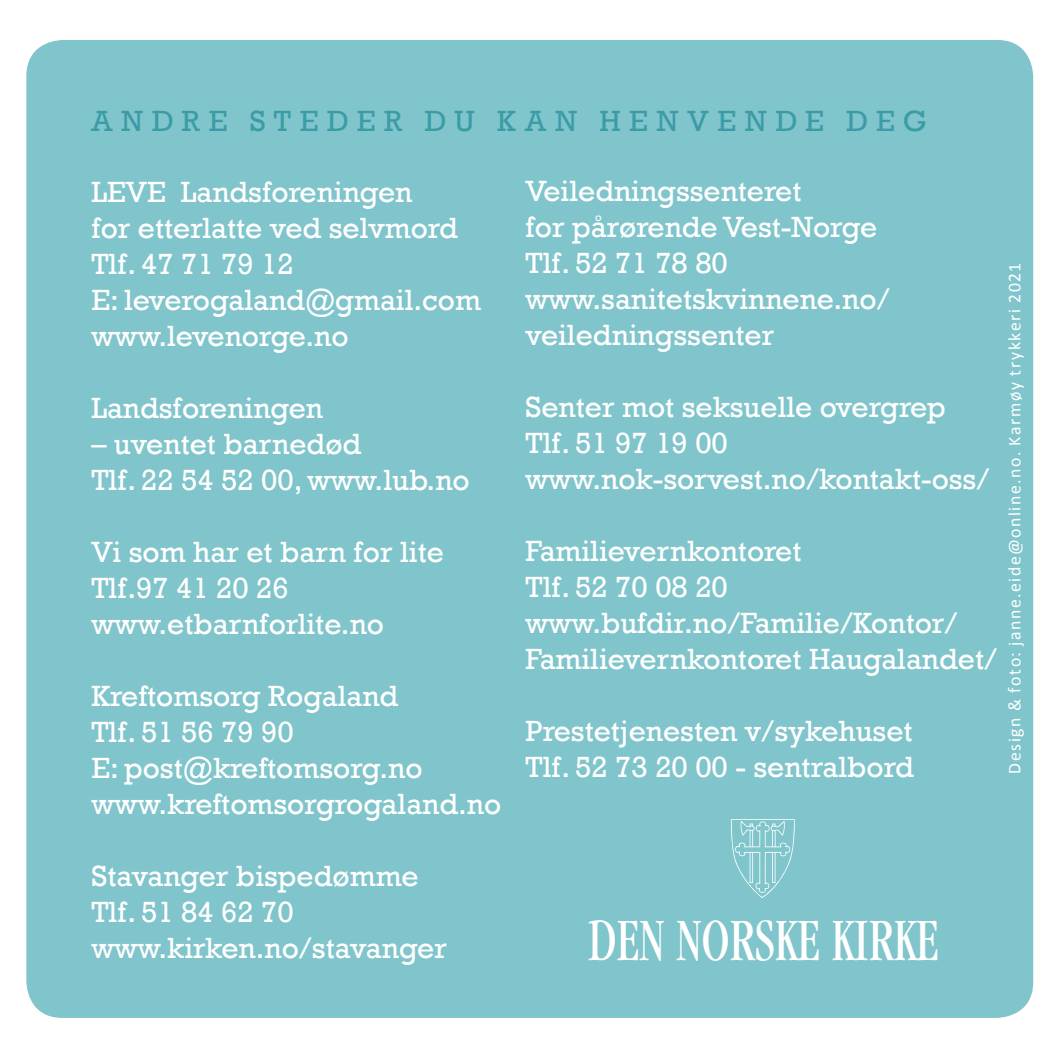
<style>
.page{position:relative;width:1063px;height:1063px;background:#fff}
.page>*{position:absolute;margin:0;border:0;box-sizing:border-box;transform-origin:0 0}
.t1{font:condensed 62.1px "Garamond";letter-spacing:.01em;color:#fff;scale:.8 1}
.t2{font:30px "Rockwell";color:#fff}
.t3{font:30px "Rockwell";letter-spacing:.29em;color:#3b9ca7}
.t4{font:18px "Calibri";color:#fff}
</style>
<div class="page">
<div style="left:26px;top:40px;width:1007px;height:978px;background:#80c5cb;border-radius:36px"></div>
<svg style="left:731px;top:819px;width:64px;height:79px"></svg>
<p class="t3" style="left:91px;top:104px;width:837px">ANDRE STEDER DU KAN HENVENDE DEG</p>
<p class="t2" style="left:91px;top:174px;width:323px">LEVE Landsforeningen</p>
<p class="t2" style="left:91px;top:210px;width:368px">for etterlatte ved selvmord</p>
<p class="t2" style="left:91px;top:246px;width:204px">Tlf. 47 71 79 12</p>
<p class="t2" style="left:91px;top:282px;width:391px">E: leverogaland@gmail.com</p>
<p class="t2" style="left:91px;top:318px;width:259px">www.levenorge.no</p>
<p class="t2" style="left:91px;top:390px;width:233px">Landsforeningen</p>
<p class="t2" style="left:91px;top:426px;width:271px">– uventet barnedød</p>
<p class="t2" style="left:91px;top:462px;width:380px">Tlf. 22 54 52 00, www.lub.no</p>
<p class="t2" style="left:91px;top:534px;width:354px">Vi som har et barn for lite</p>
<p class="t2" style="left:91px;top:570px;width:199px">Tlf.97 41 20 26</p>
<p class="t2" style="left:91px;top:606px;width:294px">www.etbarnforlite.no</p>
<p class="t2" style="left:91px;top:678px;width:308px">Kreftomsorg Rogaland</p>
<p class="t2" style="left:91px;top:714px;width:204px">Tlf. 51 56 79 90</p>
<p class="t2" style="left:91px;top:750px;width:333px">E: post@kreftomsorg.no</p>
<p class="t2" style="left:91px;top:786px;width:411px">www.kreftomsorgrogaland.no</p>
<p class="t2" style="left:91px;top:858px;width:329px">Stavanger bispedømme</p>
<p class="t2" style="left:91px;top:894px;width:204px">Tlf. 51 84 62 70</p>
<p class="t2" style="left:91px;top:930px;width:357px">www.kirken.no/stavanger</p>
<p class="t2" style="left:526px;top:173px;width:277px">Veiledningssenteret</p>
<p class="t2" style="left:526px;top:209px;width:353px">for pårørende Vest-Norge</p>
<p class="t2" style="left:526px;top:245px;width:204px">Tlf. 52 71 78 80</p>
<p class="t2" style="left:526px;top:281px;width:366px">www.sanitetskvinnene.no/</p>
<p class="t2" style="left:526px;top:317px;width:250px">veiledningssenter</p>
<p class="t2" style="left:526px;top:389px;width:422px">Senter mot seksuelle overgrep</p>
<p class="t2" style="left:526px;top:425px;width:204px">Tlf. 51 97 19 00</p>
<p class="t2" style="left:526px;top:461px;width:466px">www.nok-sorvest.no/kontakt-oss/</p>
<p class="t2" style="left:526px;top:533px;width:277px">Familievernkontoret</p>
<p class="t2" style="left:526px;top:569px;width:204px">Tlf. 52 70 08 20</p>
<p class="t2" style="left:526px;top:605px;width:434px">www.bufdir.no/Familie/Kontor/</p>
<p class="t2" style="left:526px;top:641px;width:473px">Familievernkontoret Haugalandet/</p>
<p class="t2" style="left:526px;top:713px;width:389px">Prestetjenesten v/sykehuset</p>
<p class="t2" style="left:526px;top:749px;width:390px">Tlf. 52 73 20 00 - sentralbord</p>
<p class="t4" style="left:1003px;top:774px;width:513px;rotate:-90deg">Design &amp; foto: janne.eide@online.no. Karmøy trykkeri 2021</p>
<p class="t1" style="left:589px;top:905px;width:439px">DEN NORSKE KIRKE</p>
</div>
